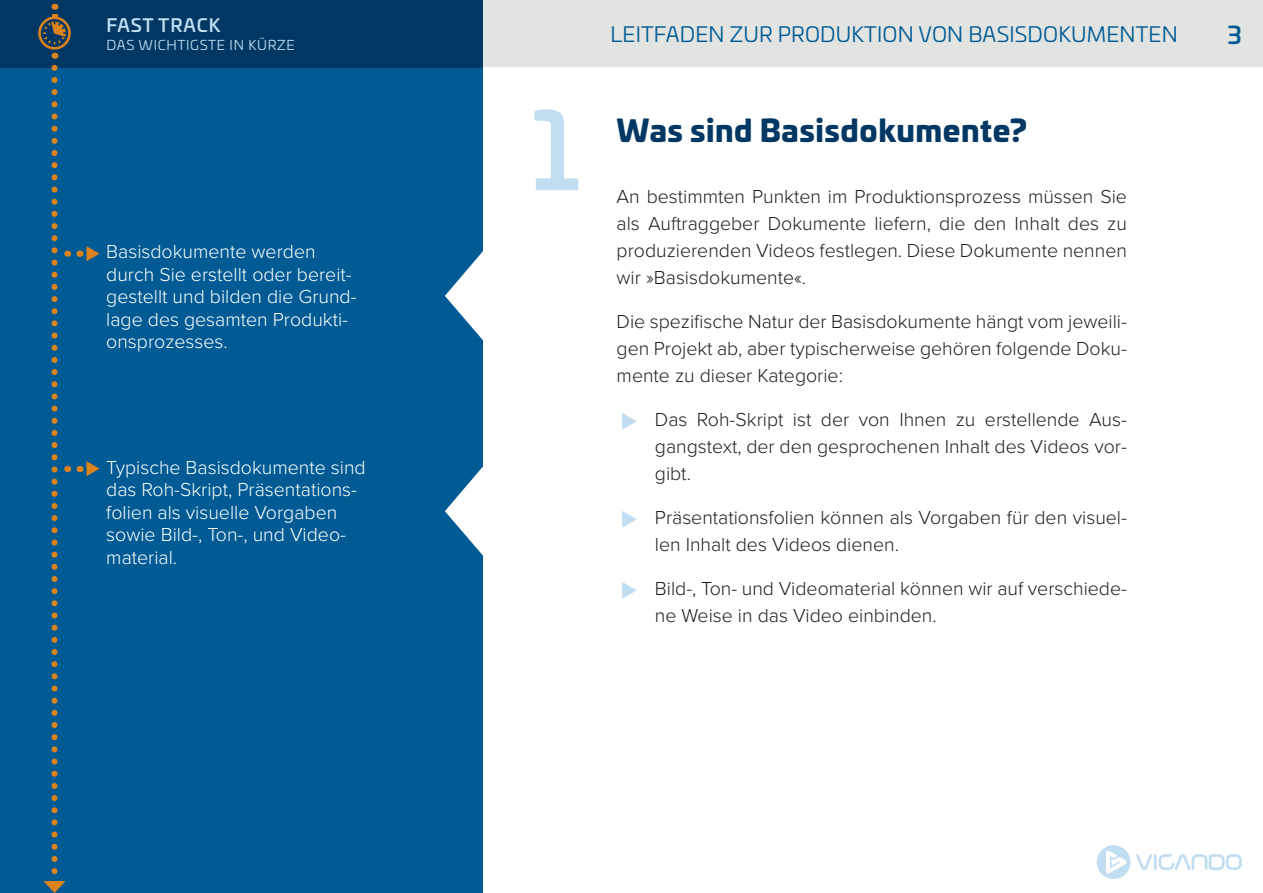
<style>
.page{position:relative;width:1263px;height:893px;background:#fff}
.page>*{position:absolute;margin:0;border:0;box-sizing:border-box;transform-origin:0 0}
.t1{font:500 105px "Univia Pro";color:#c1ddf2}
.t2{font:900 30px "Univia Pro";letter-spacing:.02em;color:#003863}
.t3{font:500 24px "Univia Pro";color:#005a93}
.t4{font:21px "Univia Pro";letter-spacing:.01em;color:#005a93}
.Paragraph{font:300 19.5px/27px "Proxima Nova";color:#1e1f1d;text-align:justify}
.t5{font:300 19.5px/22.5px "Proxima Nova";color:#fff}
.t6{font:500 18px "Univia Pro";letter-spacing:.05em;color:#c1ddf2}
.t7{font:13.5px "Univia Pro";letter-spacing:.05em;color:#c1ddf2}
</style>
<div class="page">
<div style="left:482px;top:0;width:781px;height:68px;background:#e2e4e2"></div>
<div style="left:0;top:0;width:482px;height:893px;background:#005a93"></div>
<div style="left:0;top:0;width:482px;height:68px;background:#003863"></div>
<div style="left:38px;top:17px;width:33px;height:33px;border:3px solid #dd831e;border-radius:50%"></div>
<svg style="left:42px;top:3px;width:25px;height:43px"></svg>
<svg style="left:1136px;top:854px;width:106px;height:16px"></svg>
<svg style="left:1097px;top:845px;width:33px;height:34px"></svg>
<svg style="left:445px;top:250px;width:38px;height:91px"></svg>
<svg style="left:43px;top:68px;width:38px;height:825px"></svg>
<svg style="left:445px;top:465px;width:38px;height:92px"></svg>
<p class="t6" style="left:106px;top:11px;width:116px">FAST TRACK</p>
<p class="t7" style="left:106px;top:35px;width:190px">DAS WICHTIGSTE IN KÜRZE</p>
<p class="t5" style="left:106px;top:240px;width:252px">Basisdokumente werden durch Sie erstellt oder bereit&shy;gestellt und bilden die Grund&shy;lage des gesamten Produkti&shy;onsprozesses.</p>
<p class="t5" style="left:106px;top:455px;width:261px">Typische Basisdokumente sind das Roh-Skript, Präsentations&shy;folien als visuelle Vorgaben sowie Bild-, Ton-, und Video&shy;material.</p>
<p class="t4" style="left:610px;top:19px;width:569px">LEITFADEN ZUR PRODUKTION VON BASISDOKUMENTEN</p>
<p class="t3" style="left:1227px;top:16px;width:16px">3</p>
<p class="t1" style="left:531px;top:70px;width:51px">1</p>
<p class="t2" style="left:617px;top:106px;width:412px">Was sind Basisdokumente?</p>
<p class="Paragraph" style="left:617px;top:182px;width:512px">An bestimmten Punkten im Produktionsprozess müssen Sie als Auftraggeber Dokumente liefern, die den Inhalt des zu produzierenden Videos festlegen. Diese Dokumente nennen wir »Basisdokumente«.</p>
<p class="Paragraph" style="left:617px;top:307px;width:512px">Die spezifische Natur der Basisdokumente hängt vom jeweili&shy;gen Projekt ab, aber typischerweise gehören folgende Doku&shy;mente zu dieser Kategorie:</p>
<p class="Paragraph" style="left:655px;top:405px;width:473px">Das Roh-Skript ist der von Ihnen zu erstellende Aus&shy;gangstext, der den gesprochenen Inhalt des Videos vor&shy;gibt.</p>
<p class="Paragraph" style="left:655px;top:503px;width:473px">Präsentationsfolien können als Vorgaben für den visuel&shy;len Inhalt des Videos dienen.</p>
<p class="Paragraph" style="left:655px;top:574px;width:473px">Bild-, Ton- und Videomaterial können wir auf verschiede&shy;ne Weise in das Video einbinden.</p>
</div>
